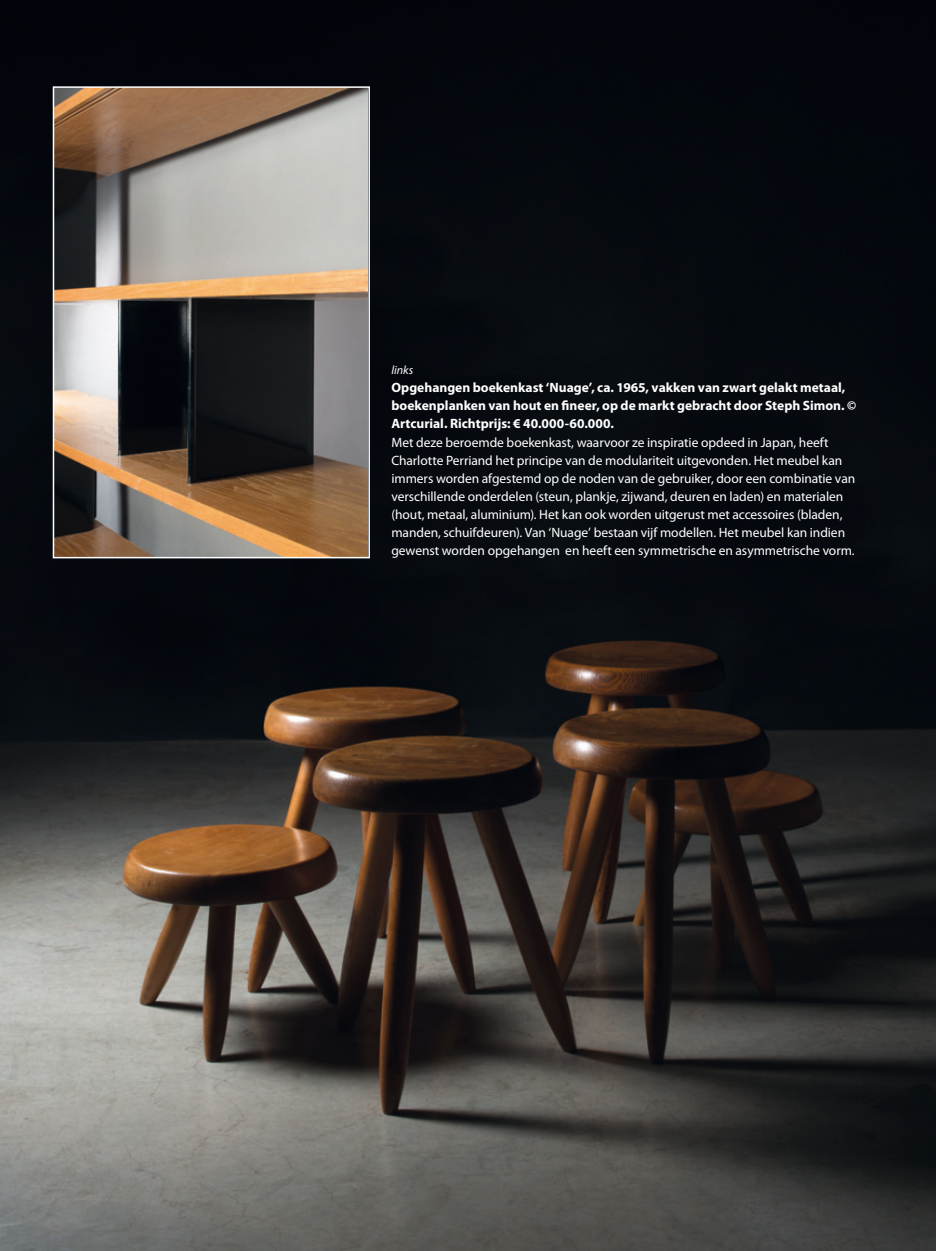
<style>
.page{position:relative;width:936px;height:1251px;background:#fff}
.page>*{position:absolute;margin:0;border:0;box-sizing:border-box;transform-origin:0 0}
.t1{font:13.5px/18px "Myriad Pro";letter-spacing:-.005em;color:#fff}
.t2{font:700 13.5px/18px "Myriad Pro";color:#fff}
.t3{font:italic 12px "Myriad Pro";letter-spacing:-.005em;color:#fff}
</style>
<div class="page">
<img style="left:0;top:0;width:935px;height:1250px">
<img style="left:56px;top:89px;width:311px;height:466px">
<div style="left:53px;top:86px;width:317px;height:472px;border:2px solid #fff"></div>
<p class="t3" style="left:391px;top:364px;width:23px">links</p>
<p class="t2" style="left:391px;top:379px;width:466px">Opgehangen boekenkast ‘Nuage’, ca. 1965, vakken van zwart gelakt metaal, boekenplanken van hout en fineer, op de markt gebracht door Steph Simon. ©<br>Artcurial. Richtprijs: € 40.000-60.000.</p>
<p class="t1" style="left:391px;top:433px;width:465px">Met deze beroemde boekenkast, waarvoor ze inspiratie opdeed in Japan, heeft Charlotte Perriand het principe van de modulariteit uitgevonden. Het meubel kan immers worden afgestemd op de noden van de gebruiker, door een combinatie van verschillende onderdelen (steun, plankje, zijwand, deuren en laden) en materialen (hout, metaal, aluminium). Het kan ook worden uitgerust met accessoires (bladen, manden, schuifdeuren). Van ‘Nuage’ bestaan vijf modellen. Het meubel kan indien gewenst worden opgehangen en heeft een symmetrische en asymmetrische vorm.</p>
</div>
